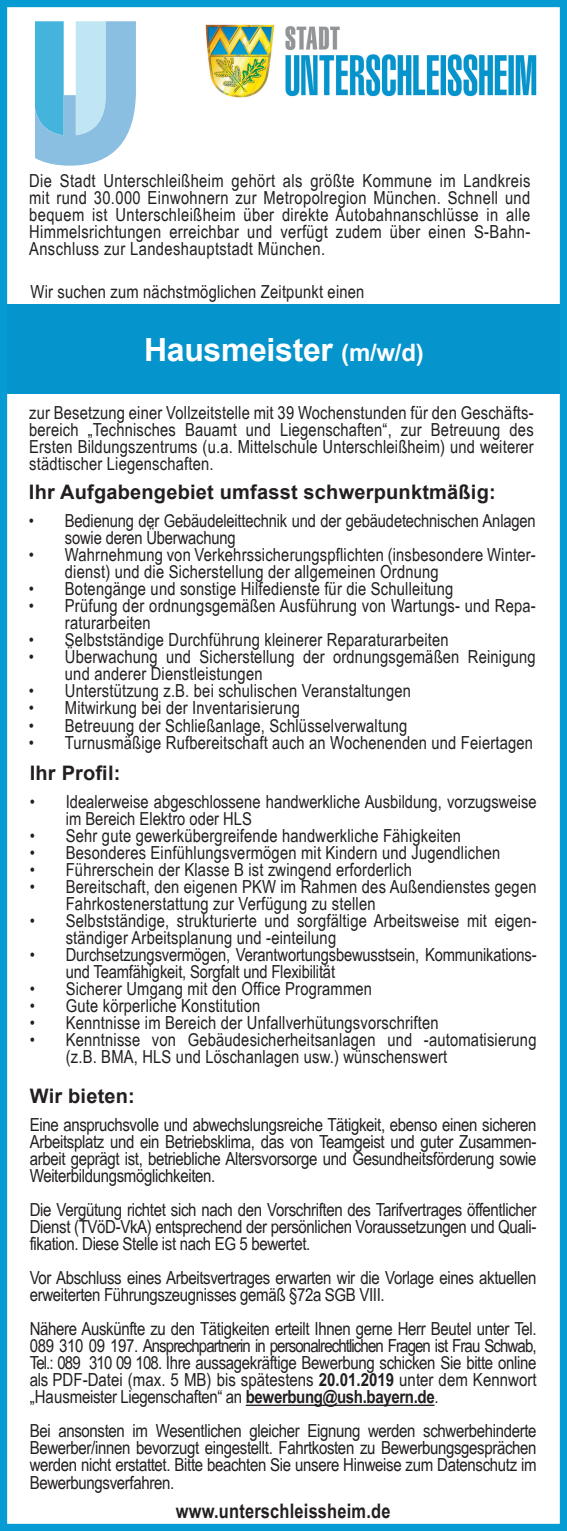
<style>
.page{position:relative;width:567px;height:1531px;background:#fff}
.page>*{position:absolute;margin:0;border:0;box-sizing:border-box;transform-origin:0 0}
.t1{font:700 32px "Arial";letter-spacing:-.01em;color:#fff}
.t2{font:700 20px "Arial";letter-spacing:.01em;color:#231f20}
.t3{font:700 20px "USH Bold Arial Narrow";letter-spacing:.01em;color:#231f20}
.t4{font:18px/17px "USH Arial Narrow";letter-spacing:.01em;color:#231f20}
.t5{font:18px/17px "USH Arial Narrow";letter-spacing:-.01em;color:#231f20}
.t6{font:18px/17px "USH Arial Narrow";letter-spacing:-.02em;color:#231f20}
.s1{font-size:24px}
.s2{font-family:"USH Bold Arial Narrow";font-weight:700}
</style>
<div class="page">
<img style="left:205px;top:24px;width:332px;height:74px">
<svg style="left:35px;top:21px;width:101px;height:145px;background:#97cde8"></svg>
<hr style="left:246px;top:1404px;width:188px;height:2px;background:#231f20">
<div style="left:0;top:305px;width:559px;height:89px;background:#0694cd"></div>
<div style="left:0;top:0;width:567px;height:1531px;border:7px solid #069bd2"></div>
<p class="t4" style="left:29px;top:172px;width:503px;text-align:justify">Die Stadt Unterschleißheim gehört als größte Kommune im Landkreis mit rund 30.000 Einwohnern zur Metropolregion München. Schnell und bequem ist Unterschleißheim über direkte Autobahnanschlüsse in alle Himmelsrichtungen erreichbar und verfügt zudem über einen S-Bahn-Anschluss zur Landeshauptstadt München.</p>
<p class="t4" style="left:31px;top:282px;width:335px">Wir suchen zum nächstmöglichen Zeitpunkt einen</p>
<h1 class="t1" style="left:144px;top:328px;width:281px">Hausmeister <span class="s1">(m/w/d)</span></h1>
<p class="t4" style="left:29px;top:403px;width:506px;text-align:justify">zur Besetzung einer Vollzeitstelle mit 39 Wochenstunden für den Geschäfts&shy;bereich „Technisches Bauamt und Liegenschaften“, zur Betreuung des Ersten Bildungszentrums (u.a. Mittelschule Unterschleißheim) und weiterer städtischer Liegenschaften.</p>
<p class="t2" style="left:29px;top:479px;width:468px">Ihr Aufgabengebiet umfasst schwerpunktmäßig:</p>
<p class="t5" style="left:65px;top:512px;width:472px;text-indent:-36px">• Bedienung der Gebäudeleittechnik und der gebäudetechnischen Anlagen sowie deren Überwachung</p>
<p class="t4" style="left:65px;top:546px;width:472px;text-indent:-36px">• Wahrnehmung von Verkehrssicherungspflichten (insbesondere Winter&shy;dienst) und die Sicherstellung der allgemeinen Ordnung</p>
<p class="t4" style="left:29px;top:580px;width:426px">• Botengänge und sonstige Hilfedienste für die Schulleitung</p>
<p class="t4" style="left:65px;top:597px;width:472px;text-indent:-36px">• Prüfung der ordnungsgemäßen Ausführung von Wartungs- und Repa&shy;raturarbeiten</p>
<p class="t4" style="left:29px;top:631px;width:421px">• Selbstständige Durchführung kleinerer Reparaturarbeiten</p>
<p class="t4" style="left:65px;top:648px;width:472px;text-indent:-36px">• Überwachung und Sicherstellung der ordnungsgemäßen Reinigung und anderer Dienstleistungen</p>
<p class="t4" style="left:29px;top:682px;width:384px">• Unterstützung z.B. bei schulischen Veranstaltungen</p>
<p class="t4" style="left:29px;top:699px;width:272px">• Mitwirkung bei der Inventarisierung</p>
<p class="t4" style="left:29px;top:716px;width:380px">• Betreuung der Schließanlage, Schlüsselverwaltung</p>
<p class="t4" style="left:29px;top:733px;width:506px">• Turnusmäßige Rufbereitschaft auch an Wochenenden und Feiertagen</p>
<p class="t2" style="left:30px;top:759px;width:92px">Ihr Profil:</p>
<p class="t4" style="left:66px;top:792px;width:472px;text-indent:-36px">• Idealerweise abgeschlossene handwerkliche Ausbildung, vorzugsweise im Bereich Elektro oder HLS</p>
<p class="t4" style="left:30px;top:826px;width:433px">• Sehr gute gewerkübergreifende handwerkliche Fähigkeiten</p>
<p class="t4" style="left:30px;top:843px;width:472px">• Besonderes Einfühlungsvermögen mit Kindern und Jugendlichen</p>
<p class="t4" style="left:30px;top:860px;width:384px">• Führerschein der Klasse B ist zwingend erforderlich</p>
<p class="t4" style="left:66px;top:877px;width:472px;text-indent:-36px">• Bereitschaft, den eigenen PKW im Rahmen des Außendienstes gegen<br>Fahrkostenerstattung zur Verfügung zu stellen</p>
<p class="t4" style="left:66px;top:911px;width:472px;text-indent:-36px">• Selbstständige, strukturierte und sorgfältige Arbeitsweise mit eigen&shy;ständiger Arbeitsplanung und -einteilung</p>
<p class="t5" style="left:66px;top:945px;width:472px;text-indent:-36px">• Durchsetzungsvermögen, Verantwortungsbewusstsein, Kommunikations&shy;und Teamfähigkeit, Sorgfalt und Flexibilität</p>
<p class="t4" style="left:30px;top:979px;width:344px">• Sicherer Umgang mit den Office Programmen</p>
<p class="t4" style="left:30px;top:996px;width:232px">• Gute körperliche Konstitution</p>
<p class="t4" style="left:30px;top:1013px;width:410px">• Kenntnisse im Bereich der Unfallverhütungsvorschriften</p>
<p class="t4" style="left:66px;top:1031px;width:472px;text-indent:-36px">• Kenntnisse von Gebäudesicherheitsanlagen und -automatisierung (z.B. BMA, HLS und Löschanlagen usw.) wünschenswert</p>
<p class="t2" style="left:30px;top:1083px;width:107px">Wir bieten:</p>
<p class="t4" style="left:30px;top:1116px;width:508px;text-align:justify">Eine anspruchsvolle und abwechslungsreiche Tätigkeit, ebenso einen sicheren Arbeitsplatz und ein Betriebsklima, das von Teamgeist und guter Zusammen&shy;arbeit geprägt ist, betriebliche Altersvorsorge und Gesundheitsförderung sowie Weiterbildungsmöglichkeiten.</p>
<p class="t4" style="left:30px;top:1201px;width:508px;text-align:justify">Die Vergütung richtet sich nach den Vorschriften des Tarifvertrages öffentlicher Dienst (TVöD-VkA) entsprechend der persönlichen Voraussetzungen und Quali&shy;fikation. Diese Stelle ist nach EG 5 bewertet.</p>
<p class="t6" style="left:30px;top:1269px;width:508px">Vor Abschluss eines Arbeitsvertrages erwarten wir die Vorlage eines aktuellen erweiterten Führungszeugnisses gemäß §72a SGB VIII.</p>
<p class="t4" style="left:30px;top:1320px;width:508px;text-align:justify">Nähere Auskünfte zu den Tätigkeiten erteilt Ihnen gerne Herr Beutel unter Tel.<br>089 310 09 197. Ansprechpartnerin in personalrechtlichen Fragen ist Frau Schwab, Tel.: 089 310 09 108. Ihre aussagekräftige Bewerbung schicken Sie bitte online als PDF-Datei (max. 5 MB) bis spätestens <span class="s2">20.01.2019</span> unter dem Kennwort „Hausmeister Liegenschaften“ an <span class="s2">bewerbung@ush.bayern.de</span>.</p>
<p class="t4" style="left:30px;top:1422px;width:508px;text-align:justify">Bei ansonsten im Wesentlichen gleicher Eignung werden schwerbehinderte Bewerber/innen bevorzugt eingestellt. Fahrtkosten zu Bewerbungsgesprächen werden nicht erstattet. Bitte beachten Sie unsere Hinweise zum Datenschutz im Bewerbungsverfahren.</p>
<p class="t3" style="left:176px;top:1496px;width:216px">www.unterschleissheim.de</p>
</div>
